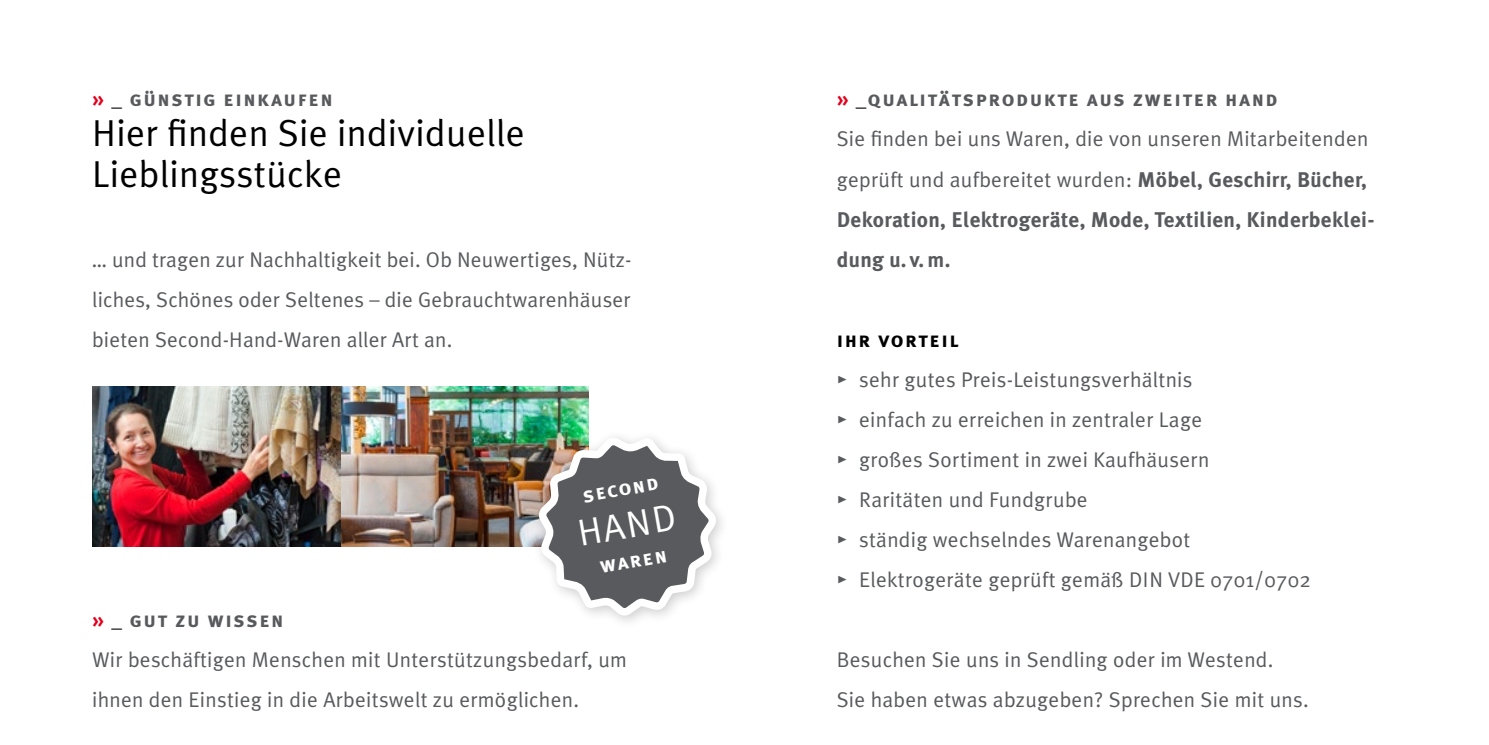
<style>
.page{position:relative;width:1489px;height:745px;background:#fff}
.page>*{position:absolute;margin:0;border:0;box-sizing:border-box;transform-origin:0 0}
.t1{font:37.5px/40px "Meta Plus Normal";letter-spacing:.01em;color:#000}
.t2{font:37.5px "Meta Plus Normal";color:#fff}
.t3{font:21.25px/40px "Meta Plus Normal";letter-spacing:.015em;color:#585a5d}
.t4{font:21.25px "Meta Plus Bold Caps";letter-spacing:.07em;color:#585a5d}
.t5{font:700 21.25px/40px "Meta Plus";letter-spacing:.015em;color:#585a5d}
.t6{font:21.25px "Meta Plus Bold Caps";color:#fff}
.t7{font:21.25px "Meta Plus Bold Caps";letter-spacing:.07em;color:#000}
.s1{color:#e3001d}
.s2{color:#000}
.s3{font-family:"Meta Plus";font-weight:700}
.s4{font-family:"Meta Plus Normal Caps"}
</style>
<div class="page">
<img style="left:92px;top:386px;width:496px;height:160px">
<div style="left:530px;top:429px;width:199px;height:200px;background:#000;opacity:.2"></div>
<svg style="left:537px;top:437px;width:180px;height:178px"></svg>
<p class="t4" style="left:92px;top:87px;width:242px"><span class="s1">»</span> <span class="s2">_</span> günstig einkaufen</p>
<h1 class="t1" style="left:92px;top:113px;width:434px">Hier finden Sie individuelle<br>Lieblingsstücke</h1>
<p class="t3" style="left:92px;top:239px;width:541px;text-align:justify">… und tragen zur Nachhaltigkeit bei. Ob Neuwertiges, Nütz&shy;liches, Schönes oder Seltenes – die Gebrauchtwarenhäuser bieten Second-Hand-Waren aller Art an.</p>
<p class="t6" style="left:581px;top:483px;width:78px;rotate:-10deg">second</p>
<h1 class="t2" style="left:574px;top:512px;width:100px;rotate:-10deg">HAND</h1>
<p class="t6" style="left:597px;top:553px;width:69px;rotate:-10deg">waren</p>
<p class="t4" style="left:92px;top:607px;width:193px"><span class="s1">»</span> <span class="s2">_</span> gut zu wissen</p>
<p class="t3" style="left:92px;top:639px;width:536px">Wir beschäftigen Menschen mit Unterstützungsbedarf, um ihnen den Einstieg in die Arbeitswelt zu ermöglichen.</p>
<p class="t4" style="left:836px;top:87px;width:442px"><span class="s1">»</span> <span class="s2">_</span>qualitätsprodukte aus zweiter hand</p>
<p class="t3" style="left:836px;top:119px;width:533px">Sie finden bei uns Waren, die von unseren Mitarbeitenden geprüft und aufbereitet wurden: <span class="s3">Möbel, Geschirr, Bücher,</span></p>
<p class="t5" style="left:836px;top:199px;width:539px">Dekoration, Elektrogeräte, Mode, Textilien, Kinderbeklei&shy;dung u. v.m.</p>
<p class="t7" style="left:836px;top:327px;width:123px">ihr vorteil</p>
<p class="t3" style="left:836px;top:359px;width:357px"><span class="s4">•</span> sehr gutes Preis-Leistungsverhältnis</p>
<p class="t3" style="left:836px;top:399px;width:367px"><span class="s4">•</span> einfach zu erreichen in zentraler Lage</p>
<p class="t3" style="left:836px;top:439px;width:374px"><span class="s4">•</span> großes Sortiment in zwei Kaufhäusern</p>
<p class="t3" style="left:836px;top:479px;width:252px"><span class="s4">•</span> Raritäten und Fundgrube</p>
<p class="t3" style="left:836px;top:519px;width:355px"><span class="s4">•</span> ständig wechselndes Warenangebot</p>
<p class="t3" style="left:836px;top:559px;width:476px"><span class="s4">•</span> Elektrogeräte geprüft gemäß DIN VDE 0701/0702</p>
<p class="t3" style="left:836px;top:639px;width:473px">Besuchen Sie uns in Sendling oder im Westend.<br>Sie haben etwas abzugeben? Sprechen Sie mit uns.</p>
</div>
